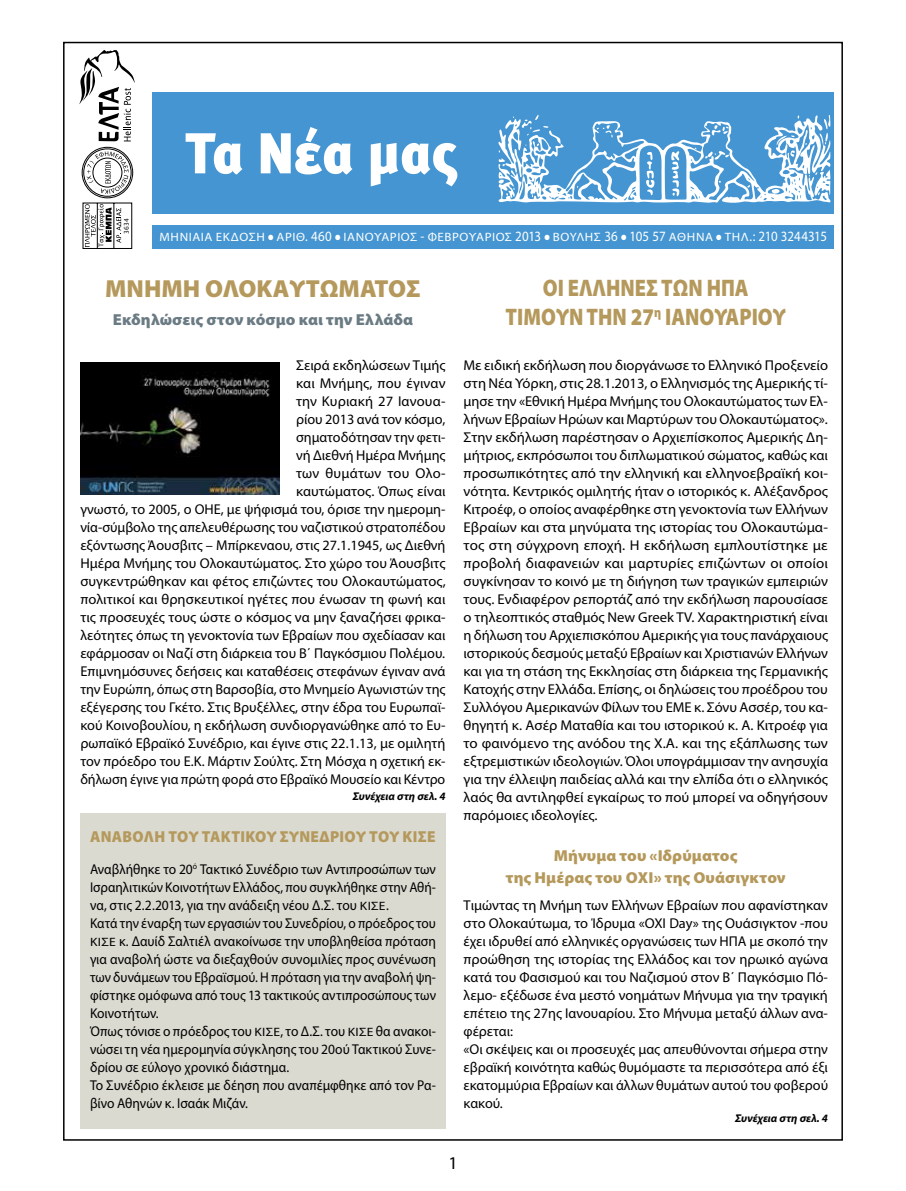
<style>
.page{position:relative;width:906px;height:1191px;background:#fff}
.page>*{position:absolute;margin:0;border:0;box-sizing:border-box;transform-origin:0 0}
.t1{font:57.45px "Meta Black Greek LF";letter-spacing:-.01em;color:#fff}
.t2{font:900 24.75px "Myriad Pro";color:#b5995c}
.t3{font:900 24px/28.8px "Myriad Pro";color:#b5995c;text-align:center;scale:.85 1}
.t4{font:18px "Myriad Pro";color:#000}
.t5{font:900 15.9px/22.5px "Myriad Pro";letter-spacing:.01em;color:#b5995c;text-align:center;scale:1.04 1}
.t6{font:900 15.9px "Myriad Pro";letter-spacing:.01em;color:#b5995c;scale:.96 1}
.t7{font:900 15.9px "Myriad Pro";letter-spacing:.005em;color:#6b7b84;scale:1.04 1}
.t8{font:14.25px/18px "Myriad Pro";color:#000;text-align:right}
.t9{font:14.25px/18px "Myriad Pro";color:#000;scale:.95 1}
.t10{font:12.15px "Myriad Pro";letter-spacing:.04em;color:#fff;scale:1.07 1}
.t11{font:italic 700 11.25px "Myriad Pro";color:#000}
.t12{font:6.45px "Lucida Grande";color:#000;scale:.95 1}
.s1{font-size:14.25px}
.s2{font-size:12.15px}
</style>
<div class="page">
<div style="left:152px;top:92px;width:681px;height:121px;background:#4495d1"></div>
<div style="left:152px;top:225px;width:681px;height:24px;background:#4495d1"></div>
<div style="left:82px;top:147px;width:51px;height:51px;border:1px solid #000;border-radius:50%"></div>
<svg style="left:79px;top:50px;width:56px;height:91px"></svg>
<svg style="left:83px;top:148px;width:48px;height:49px"></svg>
<svg style="left:83px;top:203px;width:49px;height:46px"></svg>
<svg style="left:498px;top:115px;width:333px;height:88px"></svg>
<div style="left:80px;top:813px;width:365px;height:315px;background:#dadad1"></div>
<img style="left:80px;top:362px;width:199px;height:133px">
<h1 class="t1" style="left:185px;top:120px;width:274px">Τα Νέα μας</h1>
<p class="t12" style="left:123px;top:234px;width:18px;rotate:-90deg">3634</p>
<p class="t10" style="left:159px;top:230px;width:625px">MHNIAIA EKΔOΣH ● APIΘ<span class="s1">. 460</span> ● ΙΑΝΟΥΑΡΙΟΣ <span class="s1">-</span> ΦΕΒΡΟΥΑΡΙΟΣ <span class="s1">2013</span> ● ΒOYΛΗΣ <span class="s1">36</span> ● <span class="s1">105 57</span> AΘHNA ● THΛ<span class="s1">.: 210 3244315</span></p>
<h2 class="t2" style="left:105px;top:272px;width:317px">ΜΝΗΜΗ ΟΛΟΚΑΥΤΩΜΑΤΟΣ</h2>
<p class="t7" style="left:113px;top:309px;width:290px">Εκδηλώσεις στον κόσμο και την Ελλάδα</p>
<p class="t8" style="left:80px;top:356px;width:367px">Σειρά εκδηλώσεων Τιμής<br>και Μνήμης, που έγιναν<br>την Κυριακή 27 Ιανουα-<br>ρίου 2013 ανά τον κόσμο,<br>σηματοδότησαν την φετι-<br>νή Διεθνή Ημέρα Μνήμης<br>των θυμάτων του Ολο-<br>καυτώματος. Όπως είναι<br>γνωστό, το 2005, ο ΟΗΕ, με ψήφισμά του, όρισε την ημερομη&shy;νία-σύμβολο της απελευθέρωσης του ναζιστικού στρατοπέδου εξόντωσης Άουσβιτς – Μπίρκεναου, στις 27.1.1945, ως Διεθνή Ημέρα Μνήμης του Ολοκαυτώματος. Στο χώρο του Άουσβιτς συγκεντρώθηκαν και φέτος επιζώντες του Ολοκαυτώματος, πολιτικοί και θρησκευτικοί ηγέτες που ένωσαν τη φωνή και τις προσευχές τους ώστε ο κόσμος να μην ξαναζήσει φρικα&shy;λεότητες όπως τη γενοκτονία των Εβραίων που σχεδίασαν και εφάρμοσαν οι Ναζί στη διάρκεια του Β΄ Παγκόσμιου Πολέμου.<br>Επιμνημόσυνες δεήσεις και καταθέσεις στεφάνων έγιναν ανά την Ευρώπη, όπως στη Βαρσοβία, στο Μνημείο Αγωνιστών της εξέγερσης του Γκέτο. Στις Βρυξέλλες, στην έδρα του Ευρωπαϊ&shy;κού Κοινοβουλίου, η εκδήλωση συνδιοργανώθηκε από το Ευ&shy;ρωπαϊκό Εβραϊκό Συνέδριο, και έγινε στις 22.1.13, με ομιλητή τον πρόεδρο του Ε.Κ. Μάρτιν Σούλτς. Στη Μόσχα η σχετική εκ&shy;δήλωση έγινε για πρώτη φορά στο Εβραϊκό Μουσείο και Κέντρο</p>
<h3 class="t3" style="left:505px;top:273px;width:331px">ΟΙ ΕΛΛΗΝΕΣ ΤΩΝ ΗΠΑ<br>ΤΙΜΟΥΝ ΤΗΝ 27<sup>η</sup> ΙΑΝΟΥΑΡΙΟΥ</h3>
<p class="t8" style="left:463px;top:356px;width:366px;text-align:justify">Με ειδική εκδήλωση που διοργάνωσε το Ελληνικό Προξενείο στη Νέα Υόρκη, στις 28.1.2013, ο Ελληνισμός της Αμερικής τί&shy;μησε την «Εθνική Ημέρα Μνήμης του Ολοκαυτώματος των Ελ&shy;λήνων Εβραίων Ηρώων και Μαρτύρων του Ολοκαυτώματος».<br>Στην εκδήλωση παρέστησαν ο Αρχιεπίσκοπος Αμερικής Δη&shy;μήτριος, εκπρόσωποι του διπλωματικού σώματος, καθώς και προσωπικότητες από την ελληνική και ελληνοεβραϊκή κοι&shy;νότητα. Κεντρικός ομιλητής ήταν ο ιστορικός κ. Αλέξανδρος Κιτροέφ, ο οποίος αναφέρθηκε στη γενοκτονία των Ελλήνων Εβραίων και στα μηνύματα της ιστορίας του Ολοκαυτώμα&shy;τος στη σύγχρονη εποχή. Η εκδήλωση εμπλουτίστηκε με προβολή διαφανειών και μαρτυρίες επιζώντων οι οποίοι συγκίνησαν το κοινό με τη διήγηση των τραγικών εμπειριών τους. Ενδιαφέρον ρεπορτάζ από την εκδήλωση παρουσίασε ο τηλεοπτικός σταθμός New Greek TV. Χαρακτηριστική είναι η δήλωση του Αρχιεπισκόπου Αμερικής για τους πανάρχαιους ιστορικούς δεσμούς μεταξύ Εβραίων και Χριστιανών Ελλήνων και για τη στάση της Εκκλησίας στη διάρκεια της Γερμανικής Κατοχής στην Ελλάδα. Επίσης, οι δηλώσεις του προέδρου του Συλλόγου Αμερικανών Φίλων του ΕΜΕ κ. Σόνυ Ασσέρ, του κα&shy;θηγητή κ. Ασέρ Ματαθία και του ιστορικού κ. Α. Κιτροέφ για το φαινόμενο της ανόδου της Χ.Α. και της εξάπλωσης των εξτρεμιστικών ιδεολογιών. Όλοι υπογράμμισαν την ανησυχία για την έλλειψη παιδείας αλλά και την ελπίδα ότι ο ελληνικός λαός θα αντιληφθεί εγκαίρως το πού μπορεί να οδηγήσουν παρόμοιες ιδεολογίες.</p>
<p class="t5" style="left:506px;top:843px;width:271px">Μήνυμα του «Ιδρύματος<br>της Ημέρας του ΟΧΙ» της Ουάσιγκτον</p>
<p class="t8" style="left:463px;top:896px;width:366px;text-align:left">Τιμώντας τη Μνήμη των Ελλήνων Εβραίων που αφανίστηκαν στο Ολοκαύτωμα, το Ίδρυμα «ΟΧΙ Day» της Ουάσιγκτον -που έχει ιδρυθεί από ελληνικές οργανώσεις των ΗΠΑ με σκοπό την προώθηση της ιστορίας της Ελλάδος και τον ηρωικό αγώνα κατά του Φασισμού και του Ναζισμού στον Β΄ Παγκόσμιο Πό&shy;λεμο- εξέδωσε ένα μεστό νοημάτων Μήνυμα για την τραγική επέτειο της 27ης Ιανουαρίου. Στο Μήνυμα μεταξύ άλλων ανα&shy;φέρεται:<br>«Οι σκέψεις και οι προσευχές μας απευθύνονται σήμερα στην εβραϊκή κοινότητα καθώς θυμόμαστε τα περισσότερα από έξι εκατομμύρια Εβραίων και άλλων θυμάτων αυτού του φοβερού κακού.</p>
<p class="t11" style="left:353px;top:789px;width:94px">Συνέχεια στη σελ. 4</p>
<p class="t6" style="left:90px;top:826px;width:361px">ΑΝΑΒΟΛΗ ΤΟΥ ΤΑΚΤΙΚΟΥ ΣΥΝΕΔΡΙΟΥ ΤΟΥ ΚΙΣΕ</p>
<p class="t9" style="left:90px;top:860px;width:366px">Αναβλήθηκε το 20<sup>ό</sup> Τακτικό Συνέδριο των Αντιπροσώπων των Ισραηλιτικών Κοινοτήτων Ελλάδος, που συγκλήθηκε στην Αθή&shy;να, στις 2.2.2013, για την ανάδειξη νέου Δ.Σ. του <span class="s2">ΚΙΣΕ</span>.<br>Κατά την έναρξη των εργασιών του Συνεδρίου, ο πρόεδρος του <span class="s2">ΚΙΣΕ</span> κ. Δαυίδ Σαλτιέλ ανακοίνωσε την υποβληθείσα πρόταση για αναβολή ώστε να διεξαχθούν συνομιλίες προς συνένωση των δυνάμεων του Εβραϊσμού. Η πρόταση για την αναβολή ψη&shy;φίστηκε ομόφωνα από τους 13 τακτικούς αντιπροσώπους των Κοινοτήτων.<br>Όπως τόνισε ο πρόεδρος του <span class="s2">ΚΙΣΕ</span>, το Δ.Σ. του <span class="s2">ΚΙΣΕ</span> θα ανακοι&shy;νώσει τη νέα ημερομηνία σύγκλησης του 20ού Τακτικού Συνε&shy;δρίου σε εύλογο χρονικό διάστημα.<br>Το Συνέδριο έκλεισε με δέηση που αναπέμφθηκε από τον Ρα&shy;βίνο Αθηνών κ. Ισαάκ Μιζάν.</p>
<p class="t4" style="left:448px;top:1152px;width:11px">1</p>
<p class="t11" style="left:735px;top:1110px;width:94px">Συνέχεια στη σελ. 4</p>
</div>
